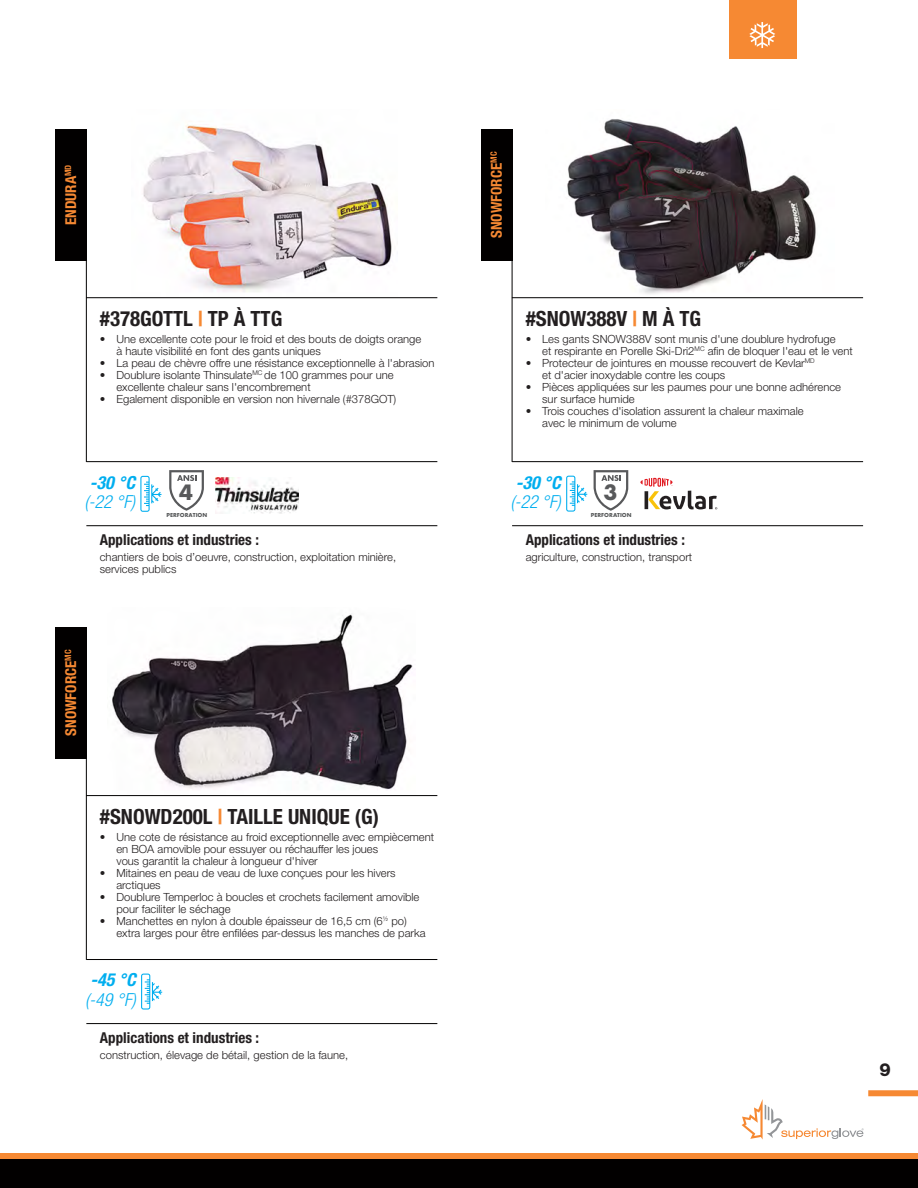
<style>
.page{position:relative;width:918px;height:1188px;background:#fff}
.page>*{position:absolute;margin:0;border:0;box-sizing:border-box;transform-origin:0 0}
.t1{font:700 23.25px "Futura PT";color:#58595b}
.t2{font:700 condensed 21px "Helvetica Neue LT Std";color:#231f20}
.t3{font:italic 300 condensed 18px/19.5px "Helvetica Neue LT Std";color:#00aeef}
.t4{font:800 18px "Helvetica Neue LT Std";color:#231f20}
.t5{font:700 condensed 15px "Helvetica Neue LT Std";color:#231f20}
.t6{font:700 condensed 15px "Helvetica Neue LT Std";color:#f68933}
.t7{font:300 11.25px/12px "Helvetica Neue LT Std";color:#231f20}
.t8{font:700 6px "Futura PT";letter-spacing:.01em;color:#585a5b}
.s1{color:#f68933}
.s2{font-weight:700}
</style>
<div class="page">
<hr style="left:86px;top:129px;width:1px;height:333px;background:#020000">
<hr style="left:86px;top:297px;width:351px;height:1px;background:#020000">
<hr style="left:86px;top:461px;width:351px;height:1px;background:#020000">
<hr style="left:86px;top:525px;width:351px;height:1px;background:#020000">
<div style="left:55px;top:129px;width:32px;height:132px;background:#020000"></div>
<img style="left:143px;top:125px;width:249px;height:167px">
<img style="left:215px;top:477px;width:84px;height:36px">
<svg style="left:140px;top:476px;width:21px;height:36px"></svg>
<svg style="left:169px;top:470px;width:35px;height:41px"></svg>
<hr style="left:512px;top:129px;width:1px;height:333px;background:#020000">
<hr style="left:512px;top:297px;width:351px;height:1px;background:#020000">
<hr style="left:512px;top:461px;width:351px;height:1px;background:#020000">
<hr style="left:512px;top:525px;width:351px;height:1px;background:#020000">
<div style="left:481px;top:129px;width:31px;height:132px;background:#020000"></div>
<img style="left:567px;top:119px;width:249px;height:175px">
<svg style="left:594px;top:470px;width:34px;height:41px"></svg>
<svg style="left:640px;top:478px;width:77px;height:31px"></svg>
<svg style="left:566px;top:476px;width:21px;height:36px"></svg>
<hr style="left:86px;top:627px;width:1px;height:333px;background:#020000">
<hr style="left:86px;top:795px;width:351px;height:1px;background:#020000">
<hr style="left:86px;top:959px;width:351px;height:1px;background:#020000">
<hr style="left:86px;top:1023px;width:351px;height:1px;background:#020000">
<div style="left:55px;top:627px;width:32px;height:132px;background:#020000"></div>
<img style="left:112px;top:614px;width:301px;height:176px">
<svg style="left:141px;top:974px;width:21px;height:36px"></svg>
<div style="left:729px;top:0;width:67px;height:59px;background:#f68933"></div>
<div style="left:0;top:1153px;width:918px;height:6px;background:#f68933"></div>
<div style="left:0;top:1159px;width:918px;height:29px;background:#020000"></div>
<svg style="left:742px;top:1099px;width:122px;height:41px"></svg>
<div style="left:868px;top:1090px;width:50px;height:6px;background:#f68933"></div>
<svg style="left:749px;top:22px;width:26px;height:26px"></svg>
<p class="t6" style="left:62px;top:225px;width:62px;rotate:-90deg">ENDURA<sup>MD</sup></p>
<p class="t2" style="left:100px;top:306px;width:184px">#378GOTTL <span class="s1">|</span> TP À TTG</p>
<p class="t7" style="left:116px;top:333px;width:306px;text-indent:-17px">• Une excellente cote pour le froid et des bouts de doigts orange à haute visibilité en font des gants uniques</p>
<p class="t7" style="left:100px;top:357px;width:336px">• La peau de chèvre offre une résistance exceptionnelle à l'abrasion</p>
<p class="t7" style="left:116px;top:369px;width:279px;text-indent:-16px">• Doublure isolante Thinsulate<sup>MC</sup> de 100 grammes pour une excellente chaleur sans l'encombrement</p>
<p class="t7" style="left:100px;top:393px;width:298px">• Egalement disponible en version non hivernale (#378GOT)</p>
<p class="t3" style="left:85px;top:473px;width:52px"><span class="s2">-30 °C </span>(-22 °F)</p>
<p class="t1" style="left:179px;top:477px;width:15px">4</p>
<p class="t8" style="left:166px;top:512px;width:42px">PERFORATION</p>
<p class="t5" style="left:100px;top:530px;width:161px">Applications et industries :</p>
<p class="t7" style="left:100px;top:551px;width:298px">chantiers de bois d’oeuvre, construction, exploitation minière, services publics</p>
<p class="t6" style="left:62px;top:736px;width:88px;rotate:-90deg">SNOWFORCE<sup>MC</sup></p>
<p class="t2" style="left:100px;top:803px;width:281px">#SNOWD200L <span class="s1">|</span> TAILLE UNIQUE (G)</p>
<p class="t7" style="left:116px;top:831px;width:319px;text-indent:-17px">• Une cote de résistance au froid exceptionnelle avec empiècement en BOA amovible pour essuyer ou réchauffer les joues<br>vous garantit la chaleur à longueur d'hiver</p>
<p class="t7" style="left:116px;top:867px;width:281px;text-indent:-17px">• Mitaines en peau de veau de luxe conçues pour les hivers arctiques</p>
<p class="t7" style="left:116px;top:891px;width:305px;text-indent:-17px">• Doublure Temperloc à boucles et crochets facilement amovible pour faciliter le séchage</p>
<p class="t7" style="left:116px;top:915px;width:311px;text-indent:-16px">• Manchettes en nylon à double épaisseur de 16,5 cm (6<sup>½</sup> po) extra larges pour être enfilées par-dessus les manches de parka</p>
<p class="t3" style="left:85px;top:971px;width:52px"><span class="s2">-45 °C </span>(-49 °F)</p>
<p class="t5" style="left:100px;top:1028px;width:161px">Applications et industries :</p>
<p class="t7" style="left:100px;top:1049px;width:250px">construction, élevage de bétail, gestion de la faune,</p>
<p class="t6" style="left:487px;top:238px;width:88px;rotate:-90deg">SNOWFORCE<sup>MC</sup></p>
<p class="t2" style="left:526px;top:306px;width:177px">#SNOW388V <span class="s1">|</span> M À TG</p>
<p class="t7" style="left:542px;top:333px;width:312px;text-indent:-17px">• Les gants SNOW388V sont munis d'une doublure hydrofuge<br>et respirante en Porelle Ski-Dri2<sup>MC</sup> afin de bloquer l'eau et le vent</p>
<p class="t7" style="left:542px;top:357px;width:274px;text-indent:-17px">• Protecteur de jointures en mousse recouvert de Kevlar<sup>MD </sup>et d'acier inoxydable contre les coups</p>
<p class="t7" style="left:542px;top:381px;width:300px;text-indent:-17px">• Pièces appliquées sur les paumes pour une bonne adhérence sur surface humide</p>
<p class="t7" style="left:542px;top:405px;width:263px;text-indent:-17px">• Trois couches d'isolation assurent la chaleur maximale avec le minimum de volume</p>
<p class="t3" style="left:510px;top:473px;width:52px"><span class="s2">-30 °C </span>(-22 °F)</p>
<p class="t1" style="left:604px;top:477px;width:15px">3</p>
<p class="t8" style="left:591px;top:512px;width:42px">PERFORATION</p>
<p class="t5" style="left:526px;top:530px;width:161px">Applications et industries :</p>
<p class="t7" style="left:526px;top:551px;width:168px">agriculture, construction, transport</p>
<h3 class="t4" style="left:880px;top:1059px;width:13px">9</h3>
</div>
